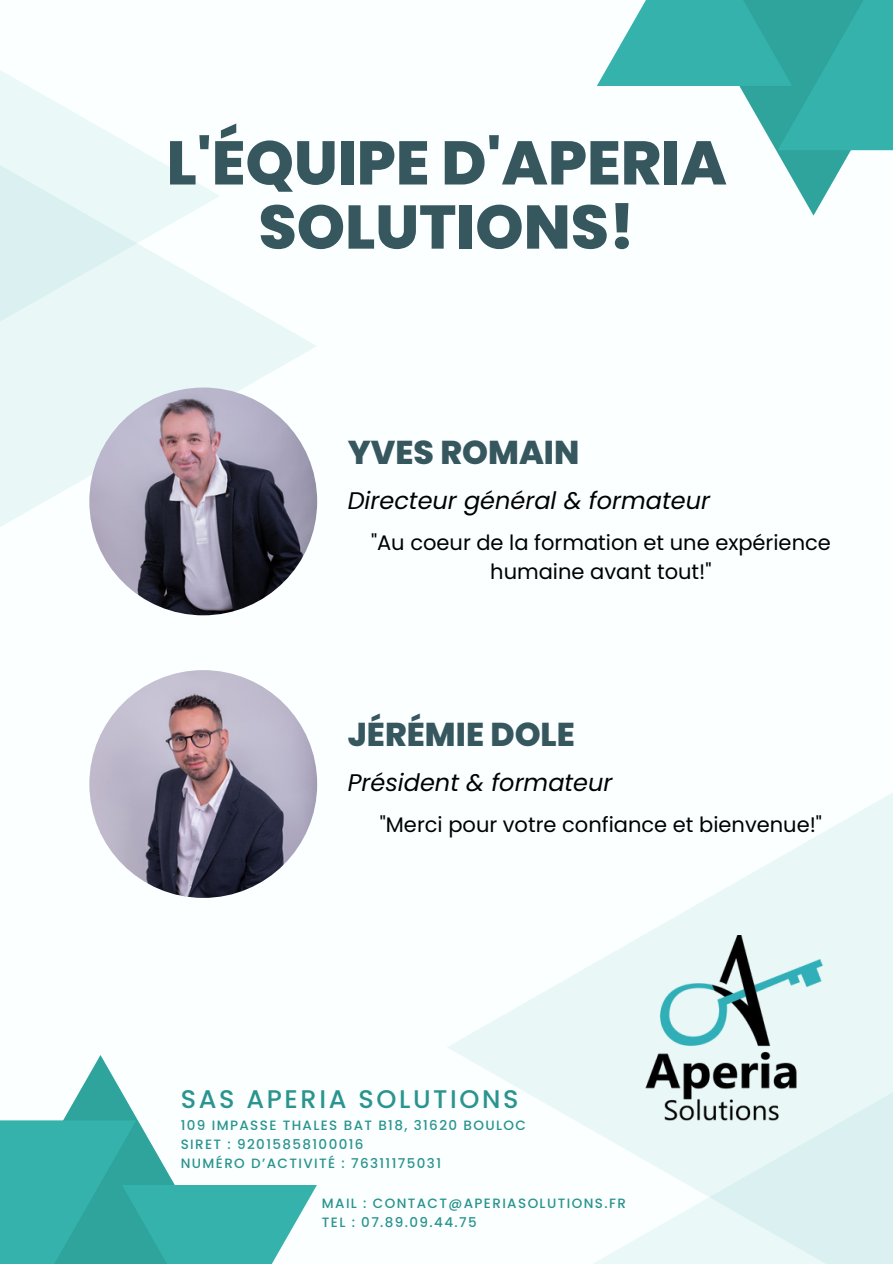
<style>
.page{position:relative;width:893px;height:1264px;background:#fff}
.page>*{position:absolute;margin:0;border:0;box-sizing:border-box;transform-origin:0 0}
.t1{font:800 61.5px/64.2px "Poppins";color:#37575f;text-align:center}
.t2{font:800 33px "Poppins";color:#37575f}
.t3{font:500 25.5px "Poppins";letter-spacing:.105em;color:#2a948e}
.t4{font:italic 24px "Poppins";color:#000}
.t5{font:21px/29.2px "Poppins";color:#000;text-align:center}
.t6{font:500 13.5px "Poppins";letter-spacing:.105em;color:#2a948e}
</style>
<div class="page">
<div style="left:0;top:0;width:892px;height:1263px;background:#fbffff"></div>
<svg style="left:0;top:291px;width:317px;height:322px"></svg>
<svg style="left:0;top:70px;width:220px;height:393px;fill:#eaf7f7"></svg>
<img style="left:89px;top:387px;width:228px;height:228px;border-radius:50%">
<img style="left:89px;top:670px;width:228px;height:227px;border-radius:50%">
<svg style="left:447px;top:793px;width:445px;height:335px"></svg>
<div style="left:588px;top:876px;width:304px;height:387px;background:linear-gradient(to right,#f4fcfc,#dff3f3)"></div>
<svg style="left:63px;top:1055px;width:111px;height:129px"></svg>
<div style="left:0;top:1120px;width:136px;height:143px;background:linear-gradient(to right,#35b5ae,#2fa7a0)"></div>
<svg style="left:122px;top:1184px;width:195px;height:79px;background:#4ab9b3"></svg>
<svg style="left:739px;top:86px;width:153px;height:130px"></svg>
<div style="left:777px;top:0;width:115px;height:150px;background:linear-gradient(to right,#2fa59e,#35b4ad)"></div>
<svg style="left:597px;top:0;width:195px;height:86px;background:#4cb9b3"></svg>
<img style="left:640px;top:935px;width:185px;height:185px">
<h1 class="t1" style="left:166px;top:131px;width:561px">L'ÉQUIPE D'APERIA<br>SOLUTIONS!</h1>
<h3 class="t2" style="left:347px;top:429px;width:233px">YVES ROMAIN</h3>
<h4 class="t4" style="left:347px;top:483px;width:364px">Directeur général &amp; formateur</h4>
<p class="t5" style="left:371px;top:528px;width:461px">"Au coeur de la formation et une expérience humaine avant tout!"</p>
<h2 class="t2" style="left:347px;top:711px;width:229px">JÉRÉMIE DOLE</h2>
<h2 class="t4" style="left:347px;top:766px;width:266px">Président &amp; formateur</h2>
<h3 class="t5" style="left:380px;top:810px;width:444px">"Merci pour votre confiance et bienvenue!"</h3>
<h4 class="t3" style="left:181px;top:1080px;width:339px">SAS APERIA SOLUTIONS</h4>
<p class="t6" style="left:181px;top:1115px;width:346px">109 IMPASSE THALES BAT B18, 31620 BOULOC</p>
<p class="t6" style="left:181px;top:1134px;width:184px">SIRET : 92015858100016</p>
<p class="t6" style="left:181px;top:1154px;width:262px">NUMÉRO D’ACTIVITÉ : 76311175031</p>
<p class="t6" style="left:322px;top:1193px;width:305px">MAIL : CONTACT@APERIASOLUTIONS.FR</p>
<p class="t6" style="left:322px;top:1212px;width:156px">TEL : 07.89.09.44.75</p>
</div>
